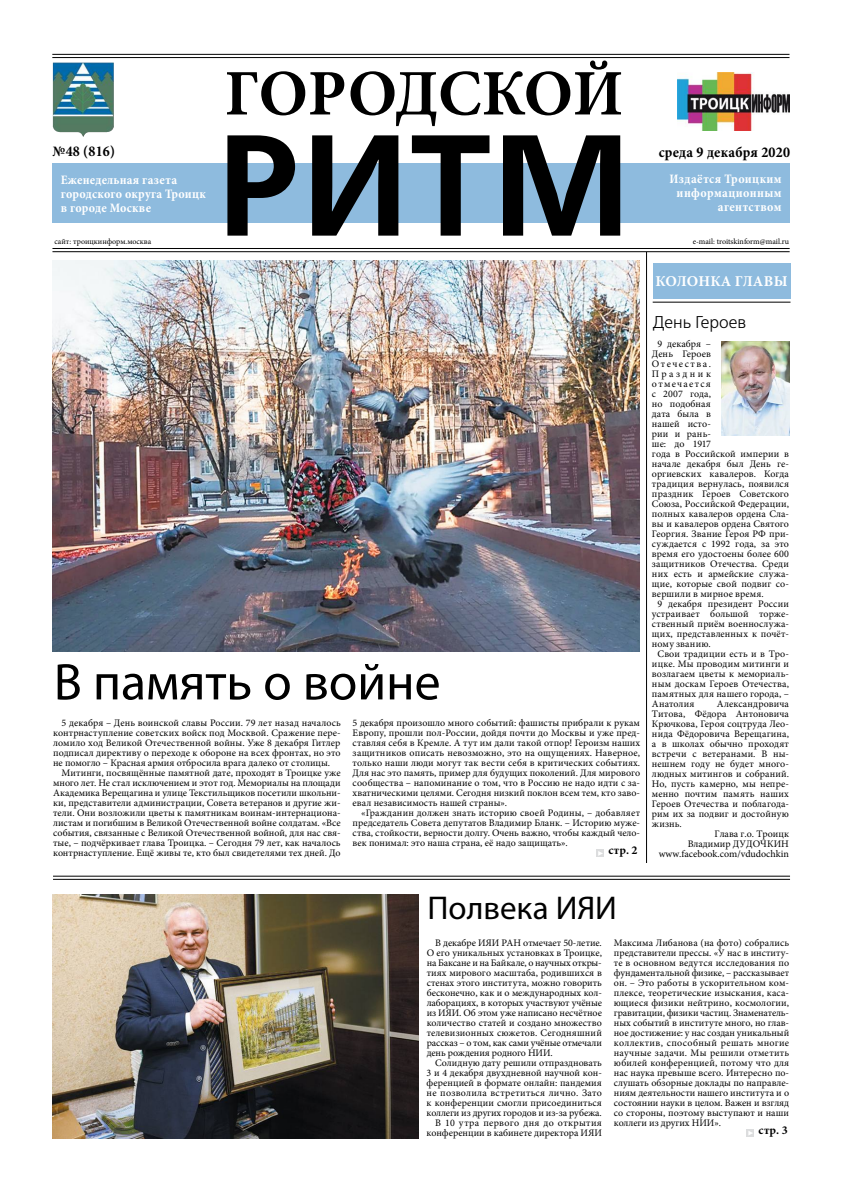
<style>
.page{position:relative;width:842px;height:1191px;background:#fff}
.page>*{position:absolute;margin:0;border:0;box-sizing:border-box;transform-origin:0 0}
.t1{font:52px "Myriad Pro";color:#000}
.t2{font:33px "Myriad Pro";color:#000}
.t3{font:17px "Free Set C";color:#000}
.t4{font:700 condensed 15px "Minion Pro";letter-spacing:.015em;color:#000}
.t5{font:700 15px "Minion Pro";letter-spacing:.01em;color:#fff}
.t6{font:700 condensed 13px/14px "Minion Pro";letter-spacing:.025em;color:#fff}
.t7{font:700 12px "Minion Pro";letter-spacing:.02em;color:#000}
.t8{font:10px/10px "Minion Pro";letter-spacing:.005em;color:#000;text-align:justify}
.t9{font:10px "Minion Pro";letter-spacing:.15em;color:#000}
.t10{font:10px "Minion Pro";letter-spacing:.125em;color:#000}
.t11{font:10px "Minion Pro";letter-spacing:.245em;color:#000}
.t12{font:8px "Minion Pro";color:#000}
</style>
<div class="page">
<div style="left:52px;top:163px;width:737px;height:60px;background:#8ebbde"></div>
<svg style="left:227px;top:135px;width:393px;height:101px"></svg>
<svg style="left:227px;top:61px;width:394px;height:65px"></svg>
<img style="left:53px;top:63px;width:61px;height:74px">
<hr style="left:52px;top:251px;width:738px;height:1px;background:#000">
<hr style="left:52px;top:248px;width:738px;height:1px;background:#000">
<div style="left:747px;top:1129px;width:7px;height:7px;background:#dcddde"></div>
<svg style="left:748px;top:1131px;width:5px;height:4px"></svg>
<img style="left:677px;top:72px;width:112px;height:58px">
<hr style="left:52px;top:57px;width:737px;height:1px;background:#000">
<hr style="left:52px;top:54px;width:737px;height:1px;background:#000">
<hr style="left:53px;top:879px;width:737px;height:1px;background:#000">
<hr style="left:53px;top:875px;width:737px;height:1px;background:#000">
<svg style="left:597px;top:850px;width:7px;height:7px"></svg>
<svg style="left:598px;top:851px;width:5px;height:4px"></svg>
<img style="left:53px;top:260px;width:587px;height:392px">
<img style="left:53px;top:894px;width:365px;height:244px">
<hr style="left:646px;top:252px;width:1px;height:611px;background:#000">
<hr style="left:653px;top:302px;width:137px;height:1px;background:#000">
<div style="left:653px;top:263px;width:137px;height:36px;background:#8ebbde"></div>
<img style="left:722px;top:341px;width:68px;height:94px">
<h3 class="t4" style="left:52px;top:141px;width:64px">№48 (816)</h3>
<h3 class="t4" style="left:659px;top:142px;width:133px">среда 9 декабря 2020</h3>
<h3 class="t6" style="left:669px;top:172px;width:114px;text-align:right">Издаётся Троицким информационным агентством</h3>
<p class="t12" style="left:54px;top:236px;width:99px">сайт: троицкинформ.москва</p>
<p class="t12" style="left:693px;top:236px;width:98px">e-mail: troitskinform@mail.ru</p>
<h3 class="t6" style="left:61px;top:172px;width:147px">Еженедельная газета городского округа Троицк в городе Москве</h3>
<h3 class="t5" style="left:656px;top:271px;width:133px">КОЛОНКА ГЛАВЫ</h3>
<h1 class="t1" style="left:54px;top:650px;width:388px">В память о войне</h1>
<p class="t8" style="left:53px;top:718px;width:289px;text-indent:8px">5 декабря – День воинской славы России. 79 лет назад началось контрнаступление советских войск под Москвой. Сражение пере&shy;ломило ход Великой Отечественной войны. Уже 8 декабря Гитлер подписал директиву о переходе к обороне на всех фронтах, но это не помогло – Красная армия отбросила врага далеко от столицы.</p>
<p class="t8" style="left:53px;top:768px;width:289px;text-indent:9px">Митинги, посвящённые памятной дате, проходят в Троицке уже много лет. Не стал исключением и этот год. Мемориалы на площади Академика Верещагина и улице Текстильщиков посетили школьни&shy;ки, представители администрации, Совета ветеранов и другие жи&shy;тели. Они возложили цветы к памятникам воинам-интернациона&shy;листам и погибшим в Великой Отечественной войне солдатам. «Все события, связанные с Великой Отечественной войной, для нас свя&shy;тые, – подчёркивает глава Троицка. – Сегодня 79 лет, как началось контрнаступление. Ещё живы те, кто был свидетелями тех дней. До</p>
<p class="t8" style="left:353px;top:718px;width:289px">5 декабря произошло много событий: фашисты прибрали к рукам Европу, прошли пол-России, дойдя почти до Москвы и уже пред&shy;ставляя себя в Кремле. А тут им дали такой отпор! Героизм наших защитников описать невозможно, это на ощущениях. Наверное, только наши люди могут так вести себя в критических событиях.<br>Для нас это память, пример для будущих поколений. Для мирового сообщества – напоминание о том, что в Россию не надо идти с за&shy;хватническими целями. Сегодня низкий поклон всем тем, кто заво&shy;евал независимость нашей страны».</p>
<p class="t8" style="left:353px;top:808px;width:289px;text-indent:8px">«Гражданин должен знать историю своей Родины, – добавляет председатель Совета депутатов Владимир Бланк. – Историю муже&shy;ства, стойкости, верности долгу. Очень важно, чтобы каждый чело&shy;век понимал: это наша страна, её надо защищать».</p>
<p class="t7" style="left:608px;top:842px;width:31px">стр. 2</p>
<h2 class="t2" style="left:427px;top:888px;width:191px">Полвека ИЯИ</h2>
<h3 class="t3" style="left:653px;top:312px;width:95px">День Героев</h3>
<p class="t8" style="left:658px;top:339px;width:55px">9 декабря –</p>
<p class="t8" style="left:652px;top:349px;width:60px">День Героев</p>
<p class="t9" style="left:652px;top:357px;width:60px">Отечества.</p>
<p class="t11" style="left:652px;top:367px;width:61px">Праздник</p>
<p class="t10" style="left:652px;top:377px;width:61px">отмечается</p>
<p class="t8" style="left:652px;top:389px;width:60px">с 2007 года,</p>
<p class="t8" style="left:652px;top:399px;width:60px">но подобная</p>
<p class="t8" style="left:652px;top:409px;width:60px">дата была в</p>
<p class="t8" style="left:652px;top:419px;width:60px">нашей исто-</p>
<p class="t8" style="left:652px;top:429px;width:60px">рии и рань-</p>
<p class="t8" style="left:652px;top:439px;width:61px">ше: до 1917</p>
<p class="t8" style="left:652px;top:449px;width:139px">года в Российской империи в</p>
<p class="t8" style="left:652px;top:459px;width:138px">начале декабря был День ге-</p>
<p class="t8" style="left:652px;top:469px;width:138px">оргиевских кавалеров. Когда</p>
<p class="t8" style="left:652px;top:479px;width:139px">традиция вернулась, появился</p>
<p class="t8" style="left:652px;top:489px;width:139px">праздник Героев Советского</p>
<p class="t8" style="left:652px;top:499px;width:138px">Союза, Российской Федерации,</p>
<p class="t8" style="left:652px;top:509px;width:138px">полных кавалеров ордена Сла-</p>
<p class="t8" style="left:652px;top:519px;width:139px">вы и кавалеров ордена Святого</p>
<p class="t8" style="left:652px;top:529px;width:138px">Георгия. Звание Героя РФ при-</p>
<p class="t8" style="left:652px;top:539px;width:139px">суждается с 1992 года, за это</p>
<p class="t8" style="left:652px;top:549px;width:138px">время его удостоены более 600</p>
<p class="t8" style="left:652px;top:559px;width:138px">защитников Отечества. Среди</p>
<p class="t8" style="left:652px;top:569px;width:138px">них есть и армейские служа-</p>
<p class="t8" style="left:652px;top:579px;width:138px">щие, которые свой подвиг со-</p>
<p class="t8" style="left:652px;top:589px;width:113px">вершили в мирное время.</p>
<p class="t8" style="left:658px;top:599px;width:133px">9 декабря президент России</p>
<p class="t8" style="left:652px;top:609px;width:138px">устраивает большой торже-</p>
<p class="t8" style="left:652px;top:619px;width:138px">ственный приём военнослужа-</p>
<p class="t8" style="left:652px;top:629px;width:138px">щих, представленных к почёт-</p>
<p class="t8" style="left:652px;top:639px;width:60px">ному званию.</p>
<p class="t8" style="left:658px;top:649px;width:133px">Свои традиции есть и в Тро-</p>
<p class="t8" style="left:652px;top:659px;width:139px">ицке. Мы проводим митинги и</p>
<p class="t8" style="left:652px;top:669px;width:138px">возлагаем цветы к мемориаль-</p>
<p class="t8" style="left:652px;top:679px;width:138px">ным доскам Героев Отечества,</p>
<p class="t8" style="left:652px;top:689px;width:139px">памятных для нашего города, –</p>
<p class="t8" style="left:652px;top:699px;width:44px">Анатолия</p>
<p class="t8" style="left:717px;top:699px;width:74px">Александровича</p>
<p class="t8" style="left:652px;top:709px;width:138px">Титова, Фёдора Антоновича</p>
<p class="t8" style="left:652px;top:719px;width:138px">Крючкова, Героя соцтруда Лео-</p>
<p class="t8" style="left:652px;top:729px;width:138px">нида Фёдоровича Верещагина,</p>
<p class="t8" style="left:652px;top:739px;width:139px">а в школах обычно проходят</p>
<p class="t8" style="left:652px;top:749px;width:138px">встречи с ветеранами. В ны-</p>
<p class="t8" style="left:652px;top:759px;width:138px">нешнем году не будет много-</p>
<p class="t8" style="left:652px;top:769px;width:139px">людных митингов и собраний.</p>
<p class="t8" style="left:652px;top:779px;width:138px">Но, пусть камерно, мы непре-</p>
<p class="t8" style="left:652px;top:789px;width:139px">менно почтим память наших</p>
<p class="t8" style="left:652px;top:799px;width:138px">Героев Отечества и поблагода-</p>
<p class="t8" style="left:652px;top:809px;width:139px">рим их за подвиг и достойную</p>
<p class="t8" style="left:652px;top:819px;width:31px">жизнь.</p>
<p class="t8" style="left:714px;top:829px;width:76px">Глава г.о. Троицк</p>
<p class="t8" style="left:688px;top:839px;width:103px">Владимир ДУДОЧКИН</p>
<p class="t8" style="left:659px;top:849px;width:132px">www.facebook.com/vdudochkin</p>
<p class="t8" style="left:427px;top:938px;width:177px;text-indent:8px">В декабре ИЯИ РАН отмечает 50-летие.<br>О его уникальных установках в Троицке, на Баксане и на Байкале, о научных откры&shy;тиях мирового масштаба, родившихся в стенах этого института, можно говорить бесконечно, как и о международных кол&shy;лаборациях, в которых участвуют учёные из ИЯИ. Об этом уже написано несчётное количество статей и создано множество телевизионных сюжетов. Сегодняшний рассказ – о том, как сами учёные отмечали день рождения родного НИИ.</p>
<p class="t8" style="left:427px;top:1058px;width:177px;text-align:right">Солидную дату решили отпраздновать<br>3 и 4 декабря двухдневной научной кон&shy;ференцией в формате онлайн: пандемия не позволила встретиться лично. Зато к конференции смогли присоединиться коллеги из других городов и из-за рубежа.<br>В 10 утра первого дня до открытия конференции в кабинете директора ИЯИ</p>
<p class="t8" style="left:614px;top:938px;width:177px">Максима Либанова (на фото) собрались представители прессы. «У нас в институ&shy;те в основном ведутся исследования по фундаментальной физике, – рассказывает он. – Это работы в ускорительном ком&shy;плексе, теоретические изыскания, каса&shy;ющиеся физики нейтрино, космологии, гравитации, физики частиц. Знаменатель&shy;ных событий в институте много, но глав&shy;ное достижение: у нас создан уникальный коллектив, способный решать многие научные задачи. Мы решили отметить юбилей конференцией, потому что для нас наука превыше всего. Интересно по&shy;слушать обзорные доклады по направле&shy;ниям деятельности нашего института и о состоянии науки в целом. Важен и взгляд со стороны, поэтому выступают и наши коллеги из других НИИ».</p>
<p class="t7" style="left:759px;top:1122px;width:31px">стр. 3</p>
</div>
